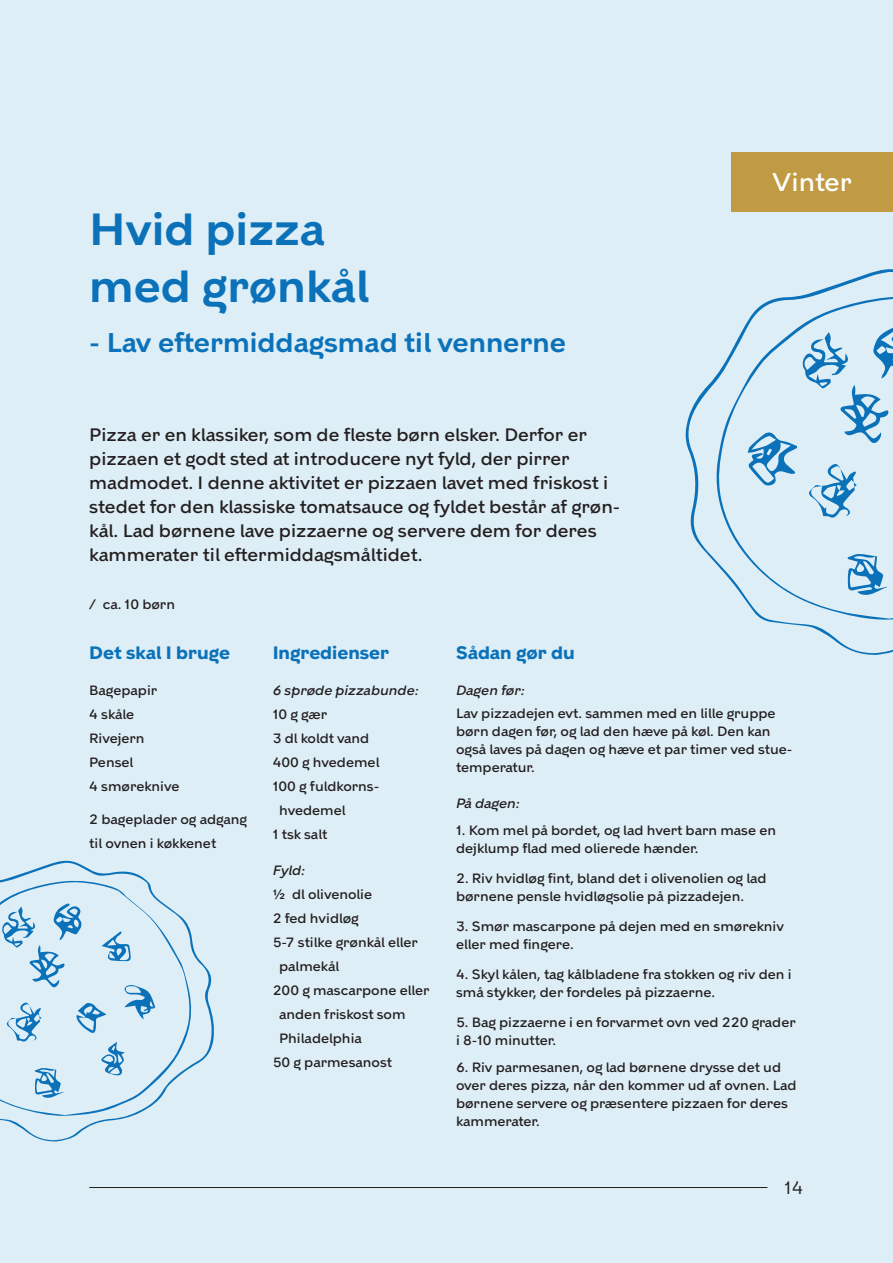
<style>
.page{position:relative;width:893px;height:1263px;background:#deeef6}
.page>*{position:absolute;margin:0;border:0;box-sizing:border-box;transform-origin:0 0}
.t1{font:600 45px "KBH";color:#0b72ba}
.t2{font:600 27px "KBH";color:#0b72ba}
.t3{font:500 25.5px "KBH";color:#fff}
.t4{font:500 18px/24px "KBH";color:#231f20}
.t5{font:700 18px "KBH";color:#0b72ba}
.t6{font:18px "KBH";color:#231f20}
.t7{font:500 13.5px/18px "KBH";color:#231f20}
.t8{font:italic 500 13.5px "KBH";color:#231f20}
</style>
<div class="page">
<div style="left:731px;top:152px;width:162px;height:60px;background:#c19a44"></div>
<hr style="left:89px;top:1187px;width:678px;height:1px;background:#231f20">
<svg style="left:0;top:860px;width:214px;height:281px"></svg>
<svg style="left:0;top:880px;width:192px;height:236px"></svg>
<svg style="left:1px;top:903px;width:81px;height:85px"></svg>
<svg style="left:124px;top:985px;width:31px;height:34px"></svg>
<svg style="left:6px;top:1002px;width:35px;height:40px"></svg>
<svg style="left:35px;top:1067px;width:29px;height:33px"></svg>
<svg style="left:101px;top:931px;width:30px;height:30px"></svg>
<svg style="left:76px;top:1002px;width:31px;height:31px"></svg>
<svg style="left:101px;top:1042px;width:24px;height:34px"></svg>
<svg style="left:685px;top:269px;width:208px;height:386px"></svg>
<svg style="left:714px;top:295px;width:179px;height:325px"></svg>
<svg style="left:747px;top:328px;width:146px;height:191px"></svg>
<svg style="left:848px;top:553px;width:39px;height:44px"></svg>
<p class="t1" style="left:89px;top:202px;width:237px">Hvid pizza</p>
<p class="t1" style="left:89px;top:259px;width:281px">med grønkål</p>
<p class="t2" style="left:89px;top:326px;width:478px">- Lav eftermiddagsmad til vennerne</p>
<p class="t4" style="left:89px;top:422px;width:532px">Pizza er en klassiker, som de fleste børn elsker. Derfor er pizzaen et godt sted at introducere nyt fyld, der pirrer madmodet. I denne aktivitet er pizzaen lavet med friskost i stedet for den klassiske tomatsauce og fyldet består af grøn&shy;kål. Lad børnene lave pizzaerne og servere dem for deres kammerater til eftermiddagsmåltidet.</p>
<p class="t7" style="left:89px;top:595px;width:87px">/ ca. 10 børn</p>
<p class="t3" style="left:772px;top:167px;width:81px">Vinter</p>
<p class="t5" style="left:89px;top:642px;width:142px">Det skal I bruge</p>
<p class="t7" style="left:89px;top:681px;width:69px">Bagepapir</p>
<p class="t7" style="left:89px;top:705px;width:47px">4 skåle</p>
<p class="t7" style="left:89px;top:729px;width:57px">Rivejern</p>
<p class="t7" style="left:89px;top:753px;width:46px">Pensel</p>
<p class="t7" style="left:89px;top:777px;width:92px">4 smøreknive</p>
<p class="t7" style="left:89px;top:807px;width:159px;line-height:24px">2 bageplader og adgang til ovnen i køkkenet</p>
<p class="t5" style="left:273px;top:642px;width:118px">Ingredienser</p>
<p class="t8" style="left:273px;top:682px;width:147px">6 sprøde pizzabunde:</p>
<p class="t7" style="left:273px;top:705px;width:56px">10 g gær</p>
<p class="t7" style="left:273px;top:729px;width:98px">3 dl koldt vand</p>
<p class="t7" style="left:273px;top:753px;width:108px">400 g hvedemel</p>
<p class="t7" style="left:273px;top:777px;width:108px">100 g fuldkorns-</p>
<p class="t7" style="left:279px;top:801px;width:68px">hvedemel</p>
<p class="t7" style="left:273px;top:825px;width:56px">1 tsk salt</p>
<p class="t8" style="left:273px;top:862px;width:34px">Fyld:</p>
<p class="t7" style="left:273px;top:885px;width:101px">½ dl olivenolie</p>
<p class="t7" style="left:273px;top:909px;width:88px">2 fed hvidløg</p>
<p class="t7" style="left:273px;top:933px;width:147px">5-7 stilke grønkål eller</p>
<p class="t7" style="left:279px;top:957px;width:61px">palmekål</p>
<p class="t7" style="left:273px;top:981px;width:158px">200 g mascarpone eller</p>
<p class="t7" style="left:279px;top:1005px;width:128px">anden friskost som</p>
<p class="t7" style="left:279px;top:1029px;width:84px">Philadelphia</p>
<p class="t7" style="left:273px;top:1053px;width:121px">50 g parmesanost</p>
<p class="t5" style="left:456px;top:642px;width:120px">Sådan gør du</p>
<p class="t8" style="left:456px;top:682px;width:70px">Dagen før:</p>
<p class="t7" style="left:456px;top:704px;width:321px">Lav pizzadejen evt. sammen med en lille gruppe børn dagen før, og lad den hæve på køl. Den kan</p>
<p class="t7" style="left:456px;top:740px;width:338px">også laves på dagen og hæve et par timer ved stue&shy;temperatur.</p>
<p class="t8" style="left:456px;top:795px;width:65px">På dagen:</p>
<p class="t7" style="left:456px;top:821px;width:322px">1. Kom mel på bordet, og lad hvert barn mase en dejklump flad med olierede hænder.</p>
<p class="t7" style="left:456px;top:869px;width:312px">2. Riv hvidløg fint, bland det i olivenolien og lad</p>
<p class="t7" style="left:456px;top:887px;width:289px">børnene pensle hvidløgsolie på pizzadejen.</p>
<p class="t7" style="left:456px;top:917px;width:329px">3. Smør mascarpone på dejen med en smørekniv eller med fingere.</p>
<p class="t7" style="left:456px;top:965px;width:337px">4. Skyl kålen, tag kålbladene fra stokken og riv den i små stykker, der fordeles på pizzaerne.</p>
<p class="t7" style="left:456px;top:1013px;width:341px">5. Bag pizzaerne i en forvarmet ovn ved 220 grader</p>
<p class="t7" style="left:456px;top:1031px;width:102px">i 8-10 minutter.</p>
<p class="t7" style="left:456px;top:1058px;width:342px">6. Riv parmesanen, og lad børnene drysse det ud over deres pizza, når den kommer ud af ovnen. Lad børnene servere og præsentere pizzaen for deres kammerater.</p>
<p class="t6" style="left:784px;top:1176px;width:21px">14</p>
</div>
